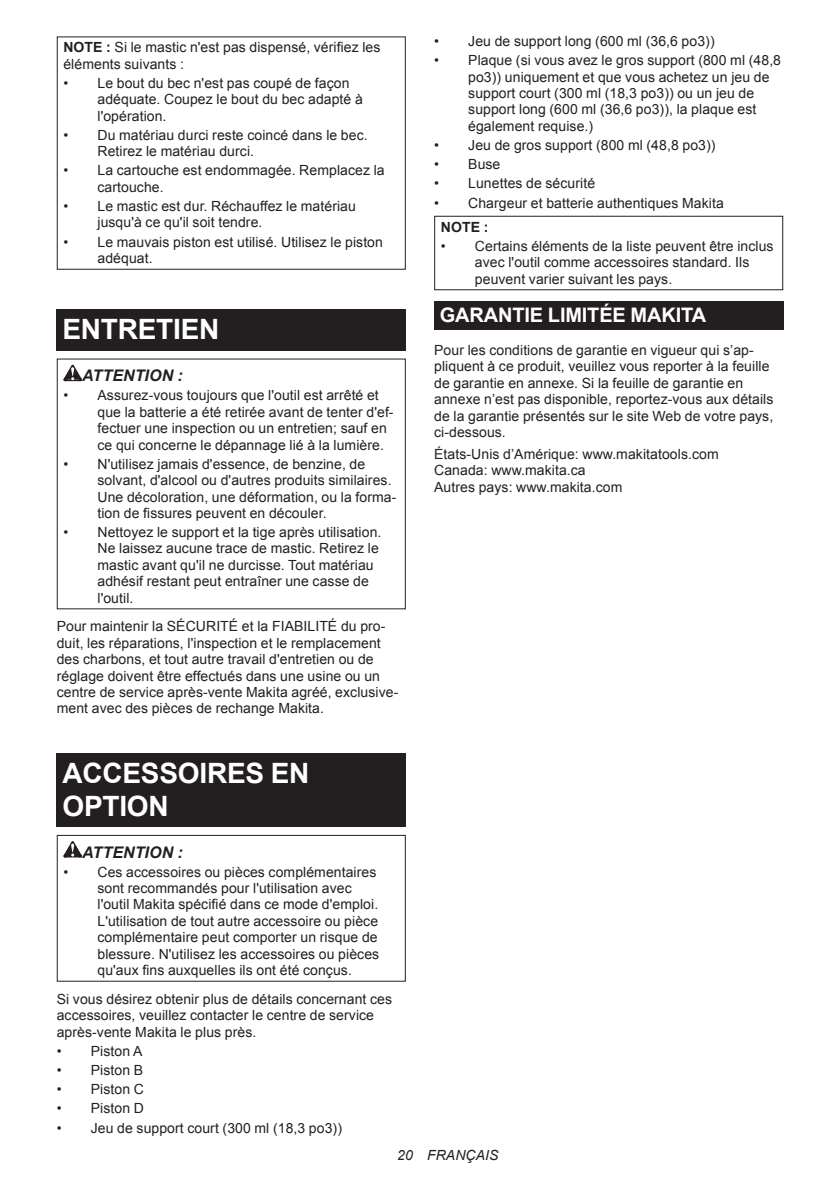
<style>
.page{position:relative;width:840px;height:1191px;background:#fff}
.page>*{position:absolute;margin:0;border:0;box-sizing:border-box;transform-origin:0 0}
.t1{font:700 28px/32.8px "Arial";letter-spacing:-.01em;color:#fff}
.t2{font:700 20px "Arial";letter-spacing:-.01em;color:#fff}
.t3{font:italic 700 16px "Arial";letter-spacing:.005em;color:#231f20}
.t4{font:14px/16.4px "Arial";letter-spacing:.005em;color:#231f20}
.t5{font:italic 14px "Arial";letter-spacing:.005em;color:#231f20}
.t6{font:700 14px "Arial";color:#231f20}
.s1{font-weight:700}
</style>
<div class="page">
<div style="left:57px;top:36px;width:348px;height:234px;border:1px solid #231f20"></div>
<div style="left:57px;top:309px;width:348px;height:41px;background:#231f20"></div>
<svg style="left:63px;top:365px;width:19px;height:16px"></svg>
<div style="left:57px;top:753px;width:348px;height:74px;background:#231f20"></div>
<svg style="left:63px;top:841px;width:19px;height:16px"></svg>
<div style="left:57px;top:835px;width:348px;height:146px;border:1px solid #231f20"></div>
<div style="left:434px;top:216px;width:348px;height:74px;border:1px solid #231f20"></div>
<div style="left:434px;top:302px;width:348px;height:28px;background:#231f20"></div>
<p class="t4" style="left:63px;top:39px;width:318px"><span class="s1">NOTE :</span> Si le mastic n'est pas dispensé, vérifiez les éléments suivants :</p>
<p class="t4" style="left:97px;top:75px;width:267px;text-indent:-34px">• Le bout du bec n'est pas coupé de façon adéquate. Coupez le bout du bec adapté à l'opération.</p>
<p class="t4" style="left:97px;top:127px;width:271px;text-indent:-34px">• Du matériau durci reste coincé dans le bec.<br>Retirez le matériau durci.</p>
<p class="t4" style="left:97px;top:162px;width:288px;text-indent:-34px">• La cartouche est endommagée. Remplacez la cartouche.</p>
<p class="t4" style="left:97px;top:198px;width:260px;text-indent:-34px">• Le mastic est dur. Réchauffez le matériau jusqu'à ce qu'il soit tendre.</p>
<p class="t4" style="left:97px;top:234px;width:287px;text-indent:-34px">• Le mauvais piston est utilisé. Utilisez le piston adéquat.</p>
<h1 class="t1" style="left:62px;top:314px;width:158px">ENTRETIEN</h1>
<p class="t3" style="left:82px;top:365px;width:102px">ATTENTION :</p>
<p class="t4" style="left:97px;top:387px;width:297px;text-indent:-34px">• Assurez-vous toujours que l'outil est arrêté et que la batterie a été retirée avant de tenter d'ef&shy;fectuer une inspection ou un entretien; sauf en ce qui concerne le dépannage lié à la lumière.</p>
<p class="t4" style="left:97px;top:456px;width:300px;text-indent:-34px">• N'utilisez jamais d'essence, de benzine, de solvant, d'alcool ou d'autres produits similaires.<br>Une décoloration, une déformation, ou la forma&shy;tion de fissures peuvent en découler.</p>
<p class="t4" style="left:97px;top:524px;width:285px;text-indent:-34px">• Nettoyez le support et la tige après utilisation.<br>Ne laissez aucune trace de mastic. Retirez le mastic avant qu'il ne durcisse. Tout matériau adhésif restant peut entraîner une casse de l'outil.</p>
<p class="t4" style="left:57px;top:618px;width:343px">Pour maintenir la SÉCURITÉ et la FIABILITÉ du pro&shy;duit, les réparations, l'inspection et le remplacement des charbons, et tout autre travail d'entretien ou de réglage doivent être effectués dans une usine ou un centre de service après-vente Makita agréé, exclusive&shy;ment avec des pièces de rechange Makita.</p>
<h1 class="t1" style="left:62px;top:757px;width:248px">ACCESSOIRES EN<br>OPTION</h1>
<p class="t3" style="left:82px;top:841px;width:102px">ATTENTION :</p>
<p class="t4" style="left:97px;top:863px;width:283px;text-indent:-34px">• Ces accessoires ou pièces complémentaires sont recommandés pour l'utilisation avec l'outil Makita spécifié dans ce mode d'emploi.<br>L'utilisation de tout autre accessoire ou pièce complémentaire peut comporter un risque de blessure. N'utilisez les accessoires ou pièces qu'aux fins auxquelles ils ont été conçus.</p>
<p class="t4" style="left:57px;top:990px;width:337px">Si vous désirez obtenir plus de détails concernant ces accessoires, veuillez contacter le centre de service après-vente Makita le plus près.</p>
<p class="t4" style="left:57px;top:1042px;width:87px">• Piston A</p>
<p class="t4" style="left:57px;top:1062px;width:88px">• Piston B</p>
<p class="t4" style="left:57px;top:1081px;width:89px">• Piston C</p>
<p class="t4" style="left:57px;top:1100px;width:89px">• Piston D</p>
<p class="t4" style="left:57px;top:1119px;width:286px">• Jeu de support court (300 ml (18,3 po3))</p>
<p class="t4" style="left:434px;top:33px;width:282px">• Jeu de support long (600 ml (36,6 po3))</p>
<p class="t4" style="left:468px;top:52px;width:314px;text-indent:-34px">• Plaque (si vous avez le gros support (800 ml (48,8 po3)) uniquement et que vous achetez un jeu de support court (300 ml (18,3 po3)) ou un jeu de support long (600 ml (36,6 po3)), la plaque est également requise.)</p>
<p class="t4" style="left:434px;top:137px;width:283px">• Jeu de gros support (800 ml (48,8 po3))</p>
<p class="t4" style="left:434px;top:156px;width:68px">• Buse</p>
<p class="t4" style="left:434px;top:175px;width:162px">• Lunettes de sécurité</p>
<p class="t4" style="left:434px;top:195px;width:291px">• Chargeur et batterie authentiques Makita</p>
<p class="t6" style="left:440px;top:217px;width:49px">NOTE :</p>
<p class="t4" style="left:474px;top:238px;width:300px;text-indent:-34px">• Certains éléments de la liste peuvent être inclus avec l'outil comme accessoires standard. Ils peuvent varier suivant les pays.</p>
<h2 class="t2" style="left:439px;top:301px;width:268px">GARANTIE LIMITÉE MAKITA</h2>
<p class="t4" style="left:434px;top:342px;width:340px">Pour les conditions de garantie en vigueur qui s’ap&shy;pliquent à ce produit, veuillez vous reporter à la feuille de garantie en annexe. Si la feuille de garantie en annexe n’est pas disponible, reportez-vous aux détails de la garantie présentés sur le site Web de votre pays, ci-dessous.</p>
<p class="t4" style="left:434px;top:446px;width:286px">États-Unis d’Amérique: www.makitatools.com<br>Canada: www.makita.ca<br>Autres pays: www.makita.com</p>
<p class="t5" style="left:397px;top:1146px;width:103px">20 FRANÇAIS</p>
</div>
